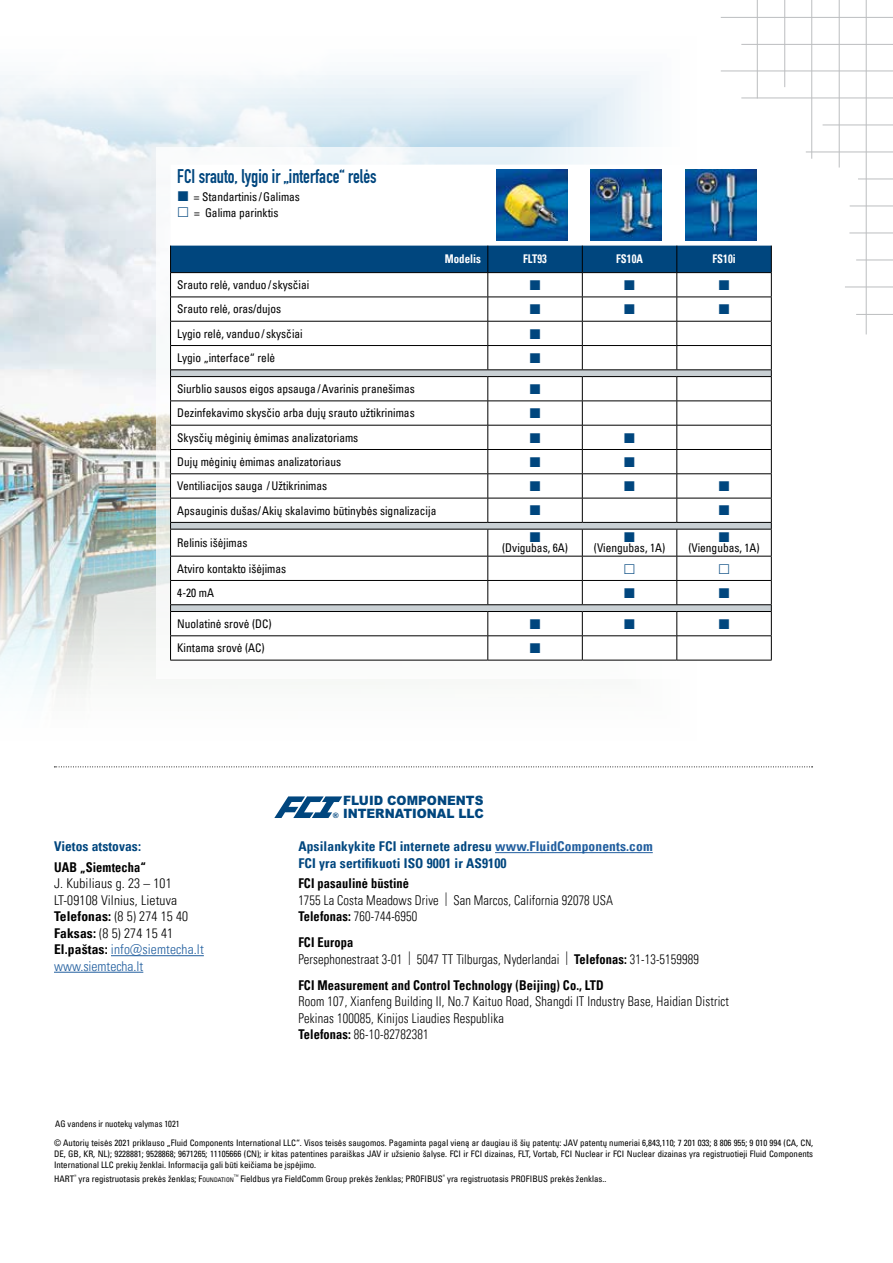
<style>
.page{position:relative;width:893px;height:1263px;background:#fff}
.page>*{position:absolute;margin:0;border:0;box-sizing:border-box;transform-origin:0 0}
.t1{font:700 19.5px "DIN Condensed";color:#00467e;scale:.94 1}
.t2{font:300 condensed 13.5px/16.5px "Univers LT Pro";letter-spacing:.01em;color:#000;scale:.92 1}
.t3{font:300 condensed 13.5px/16.5px "Univers LT Pro";letter-spacing:.01em;color:#000}
.t4{font:700 condensed 13.5px/16.5px "Univers LT Pro";letter-spacing:.01em;color:#00467e}
.t5{font:700 condensed 13.5px "Univers LT Pro";letter-spacing:.01em;color:#000;scale:.92 1}
.t6{font:900 12.9px/12.6px "Arial";color:#00467e;text-align:right;scale:.94 1}
.t7{font:condensed 12px/24.3px "Univers LT Pro";color:#000;scale:.95 1}
.t8{font:700 condensed 12px "Univers LT Pro";letter-spacing:.01em;color:#fff;scale:.88 1}
.t9{font:700 condensed 12px "Univers LT Pro";letter-spacing:.01em;color:#fff;scale:.9 1}
.t10{font:condensed 9px/11.2px "Univers LT Pro";color:#000}
.t11{font:condensed 9px/18.3px "Univers LT Pro";color:#000;scale:.95 1}
.s1{font-weight:700}
.s2{color:#215e9e}
.s3{font-size:7.5px}
.s4{font-style:inherit}
.s5{font-size:6.3px}
</style>
<div class="page">
<svg style="left:54px;top:766px;width:759px;height:1px"></svg>
<img style="left:0;top:75px;width:641px;height:619px">
<div style="left:156px;top:147px;width:629px;height:532px;background:#fff"></div>
<svg style="left:274px;top:796px;width:68px;height:22px"></svg>
<hr style="left:811px;top:0;width:1px;height:159px;background:#bcbec0">
<hr style="left:757px;top:0;width:1px;height:98px;background:#bcbec0">
<hr style="left:839px;top:0;width:1px;height:168px;background:#bcbec0">
<hr style="left:784px;top:0;width:1px;height:87px;background:#bcbec0">
<hr style="left:866px;top:0;width:1px;height:334px;background:#bcbec0">
<hr style="left:721px;top:71px;width:172px;height:1px;background:#bcbec0">
<hr style="left:721px;top:17px;width:172px;height:1px;background:#bcbec0">
<hr style="left:741px;top:98px;width:152px;height:1px;background:#bcbec0">
<hr style="left:741px;top:44px;width:152px;height:1px;background:#bcbec0">
<hr style="left:823px;top:125px;width:70px;height:1px;background:#bcbec0">
<hr style="left:806px;top:152px;width:87px;height:1px;background:#bcbec0">
<hr style="left:858px;top:179px;width:35px;height:1px;background:#bcbec0">
<hr style="left:850px;top:206px;width:43px;height:1px;background:#bcbec0">
<hr style="left:849px;top:233px;width:44px;height:1px;background:#bcbec0">
<hr style="left:856px;top:260px;width:37px;height:1px;background:#bcbec0">
<hr style="left:845px;top:287px;width:48px;height:1px;background:#bcbec0">
<hr style="left:856px;top:314px;width:37px;height:1px;background:#bcbec0">
<hr style="left:495px;top:852px;width:158px;height:1px;background:#215e9e">
<hr style="left:111px;top:955px;width:93px;height:1px;background:#215e9e">
<hr style="left:54px;top:972px;width:89px;height:1px;background:#215e9e">
<hr style="left:582px;top:660px;width:95px;height:1px;background:#000">
<hr style="left:170px;top:660px;width:318px;height:1px;background:#000">
<hr style="left:488px;top:660px;width:94px;height:1px;background:#000">
<hr style="left:677px;top:660px;width:95px;height:1px;background:#000">
<img style="left:496px;top:169px;width:71px;height:72px">
<img style="left:591px;top:169px;width:71px;height:72px">
<img style="left:685px;top:169px;width:71px;height:72px">
<svg style="left:170px;top:246px;width:602px;height:414px"></svg>
<h1 class="t1" style="left:177px;top:163px;width:214px">FCI srauto, lygio ir „interface“ relės</h1>
<p class="t7" style="left:194px;top:188px;width:113px;line-height:16.5px">= Standartinis /Galimas = Galima parinktis</p>
<p class="t9" style="left:445px;top:252px;width:42px">Modelis</p>
<p class="t8" style="left:523px;top:252px;width:29px">FLT93</p>
<p class="t8" style="left:616px;top:252px;width:32px">FS10A</p>
<p class="t8" style="left:712px;top:252px;width:28px">FS10i</p>
<p class="t7" style="left:177px;top:272px;width:140px">Srauto relė, vanduo / skysčiai<br>Srauto relė, oras/dujos<br>Lygio relė, vanduo / skysčiai<br>Lygio „interface“ relė</p>
<p class="t7" style="left:177px;top:376px;width:274px">Siurblio sausos eigos apsauga/Avarinis pranešimas Dezinfekavimo skysčio arba dujų srauto užtikrinimas Skysčių mėginių ėmimas analizatoriams<br>Dujų mėginių ėmimas analizatoriaus<br>Ventiliacijos sauga /Užtikrinimas<br>Apsauginis dušas/Akių skalavimo būtinybės signalizacija</p>
<p class="t7" style="left:177px;top:530px;width:75px">Relinis išėjimas</p>
<p class="t7" style="left:502px;top:536px;width:71px">(Dvigubas, 6A)</p>
<p class="t7" style="left:594px;top:536px;width:77px">(Viengubas, 1A)</p>
<p class="t7" style="left:688px;top:536px;width:77px">(Viengubas, 1A)</p>
<p class="t7" style="left:177px;top:556px;width:116px">Atviro kontakto išėjimas<br>4-20 mA</p>
<p class="t7" style="left:177px;top:611px;width:101px">Nuolatinė srovė (DC)<br>Kintama srovė (AC)</p>
<p class="t4" style="left:54px;top:838px;width:89px">Vietos atstovas:</p>
<p class="t5" style="left:54px;top:859px;width:102px">UAB „Siemtecha“</p>
<p class="t3" style="left:54px;top:875px;width:151px">J. Kubiliaus g. 23 – 101<br>LT-09108 Vilnius, Lietuva<br><span class="s1">Telefonas:</span> (8 5) 274 15 40<br><span class="s1">Faksas:</span> (8 5) 274 15 41<br><span class="s1">El.paštas:</span> <span class="s2">info@siemtecha.lt www.siemtecha.lt</span></p>
<p class="t6" style="left:333px;top:794px;width:162px">FLUID COMPONENTS<br><span class="s3">®</span> INTERNATIONAL LLC</p>
<p class="t4" style="left:298px;top:838px;width:356px">Apsilankykite FCI internete adresu <span class="s2">www.FluidComponents.com<br></span>FCI yra sertifikuoti ISO 9001 ir AS9100</p>
<p class="t5" style="left:298px;top:875px;width:122px">FCI pasaulinė būstinė</p>
<p class="t2" style="left:298px;top:891px;width:344px">1755 La Costa Meadows Drive | San Marcos, California 92078 USA<br><span class="s1">Telefonas:</span> 760-744-6950</p>
<p class="t2" style="left:298px;top:933px;width:437px"><span class="s1">FCI Europa<br></span>Persephonestraat 3-01 | 5047 TT Tilburgas, Nyderlandai | <span class="s1">Telefonas:</span> 31-13-5159989</p>
<p class="t5" style="left:298px;top:977px;width:334px">FCI Measurement and Control Technology (Beijing) Co., LTD</p>
<p class="t2" style="left:298px;top:992px;width:470px">Room 107, Xianfeng Building II, No.7 Kaituo Road, Shangdi IT Industry Base, Haidian District<br>Pekinas 100085, Kinijos Liaudies Respublika<br><span class="s1">Telefonas:</span> 86-10-82782381</p>
<p class="t11" style="left:54px;top:1115px;width:801px">AG vandens ir nuotekų valymas 1021<br>© Autorių teisės 2021 priklauso „Fluid Components International LLC“. Visos teisės saugomos. Pagaminta pagal vieną ar daugiau iš šių patentų: JAV patentų numeriai 6,843,110; 7 201 033; 8 806 955; 9 010 994 (CA, CN,</p>
<p class="t10" style="left:54px;top:1148px;width:761px">DE, GB, KR, NL); 9228881; 9528868; 9671265; 11105666 (CN); ir kitas patentines paraiškas JAV ir užsienio šalyse. FCI ir FCI dizainas, FLT, Vortab, FCI Nuclear ir FCI Nuclear dizainas yra registruotieji Fluid Components<br>International LLC prekių ženklai. Informacija gali būti keičiama be įspėjimo.</p>
<p class="t10" style="left:54px;top:1173px;width:554px">HART<sup>®</sup> yra registruotasis prekės ženklas; <span class="s4">F</span><span class="s5">OUNDATION</span><sup>™</sup> Fieldbus yra FieldComm Group prekės ženklas; PROFIBUS<sup>®</sup> yra registruotasis PROFIBUS prekės ženklas..</p>
</div>
